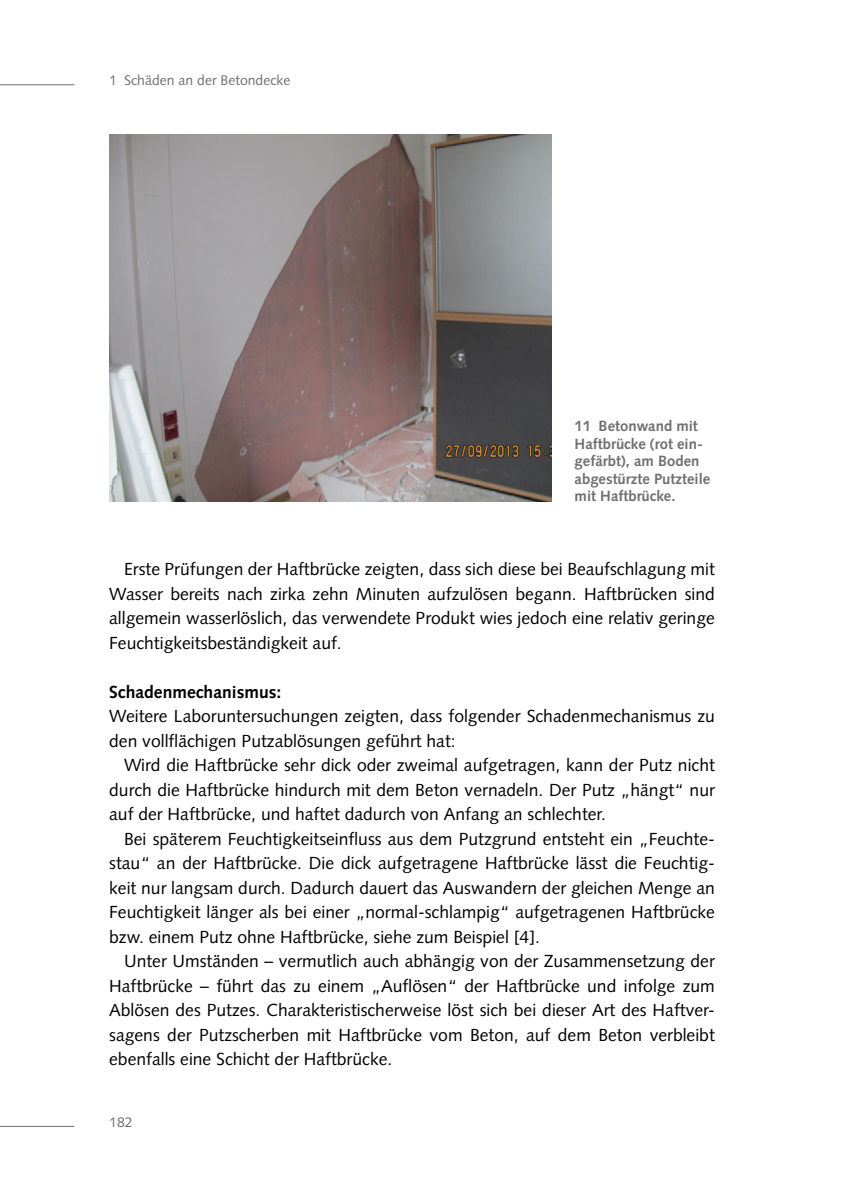
<style>
.page{position:relative;width:844px;height:1191px;background:#fff}
.page>*{position:absolute;margin:0;border:0;box-sizing:border-box;transform-origin:0 0}
.t1{font:17.5px/24.5px "Syntax";color:#000;text-align:justify}
.t2{font:700 17.5px "Syntax";color:#000}
.t3{font:700 14.88px/17.5px "Syntax";color:#706f6f}
.t4{font:14px "Syntax";color:#706f6f}
</style>
<div class="page">
<hr style="left:0;top:84px;width:74px;height:1px;background:#706f6f">
<hr style="left:0;top:1126px;width:74px;height:1px;background:#706f6f">
<img style="left:109px;top:134px;width:442px;height:368px">
<p class="t4" style="left:109px;top:72px;width:183px">1 Schäden an der Betondecke</p>
<p class="t3" style="left:574px;top:418px;width:137px">11 Betonwand mit<br>Haftbrücke (rot ein&shy;gefärbt), am Boden abgestürzte Putzteile mit Haftbrücke.</p>
<p class="t1" style="left:109px;top:557px;width:607px;text-indent:15px">Erste Prüfungen der Haftbrücke zeigten, dass sich diese bei Beaufschlagung mit Wasser bereits nach zirka zehn Minuten aufzulösen begann. Haftbrücken sind allgemein wasserlöslich, das verwendete Produkt wies jedoch eine relativ geringe Feuchtigkeitsbeständigkeit auf.</p>
<p class="t2" style="left:109px;top:681px;width:174px">Schadenmechanismus:</p>
<p class="t1" style="left:109px;top:704px;width:607px">Weitere Laboruntersuchungen zeigten, dass folgender Schadenmechanismus zu den vollflächigen Putzablösungen geführt hat:</p>
<p class="t1" style="left:109px;top:753px;width:607px;text-indent:15px">Wird die Haftbrücke sehr dick oder zweimal aufgetragen, kann der Putz nicht durch die Haftbrücke hindurch mit dem Beton vernadeln. Der Putz „hängt“ nur auf der Haftbrücke, und haftet dadurch von Anfang an schlechter.</p>
<p class="t1" style="left:109px;top:826px;width:607px;text-indent:15px">Bei späterem Feuchtigkeitseinfluss aus dem Putzgrund entsteht ein „Feuchte&shy;stau“ an der Haftbrücke. Die dick aufgetragene Haftbrücke lässt die Feuchtig&shy;keit nur langsam durch. Dadurch dauert das Auswandern der gleichen Menge an Feuchtigkeit länger als bei einer „normal-schlampig“ aufgetragenen Haftbrücke bzw. einem Putz ohne Haftbrücke, siehe zum Beispiel [4].</p>
<p class="t1" style="left:109px;top:949px;width:607px;text-indent:15px">Unter Umständen – vermutlich auch abhängig von der Zusammensetzung der Haftbrücke – führt das zu einem „Auflösen“ der Haftbrücke und infolge zum Ablösen des Putzes. Charakteristischerweise löst sich bei dieser Art des Haftver&shy;sagens der Putzscherben mit Haftbrücke vom Beton, auf dem Beton verbleibt ebenfalls eine Schicht der Haftbrücke.</p>
<p class="t4" style="left:109px;top:1113px;width:25px">182</p>
</div>
